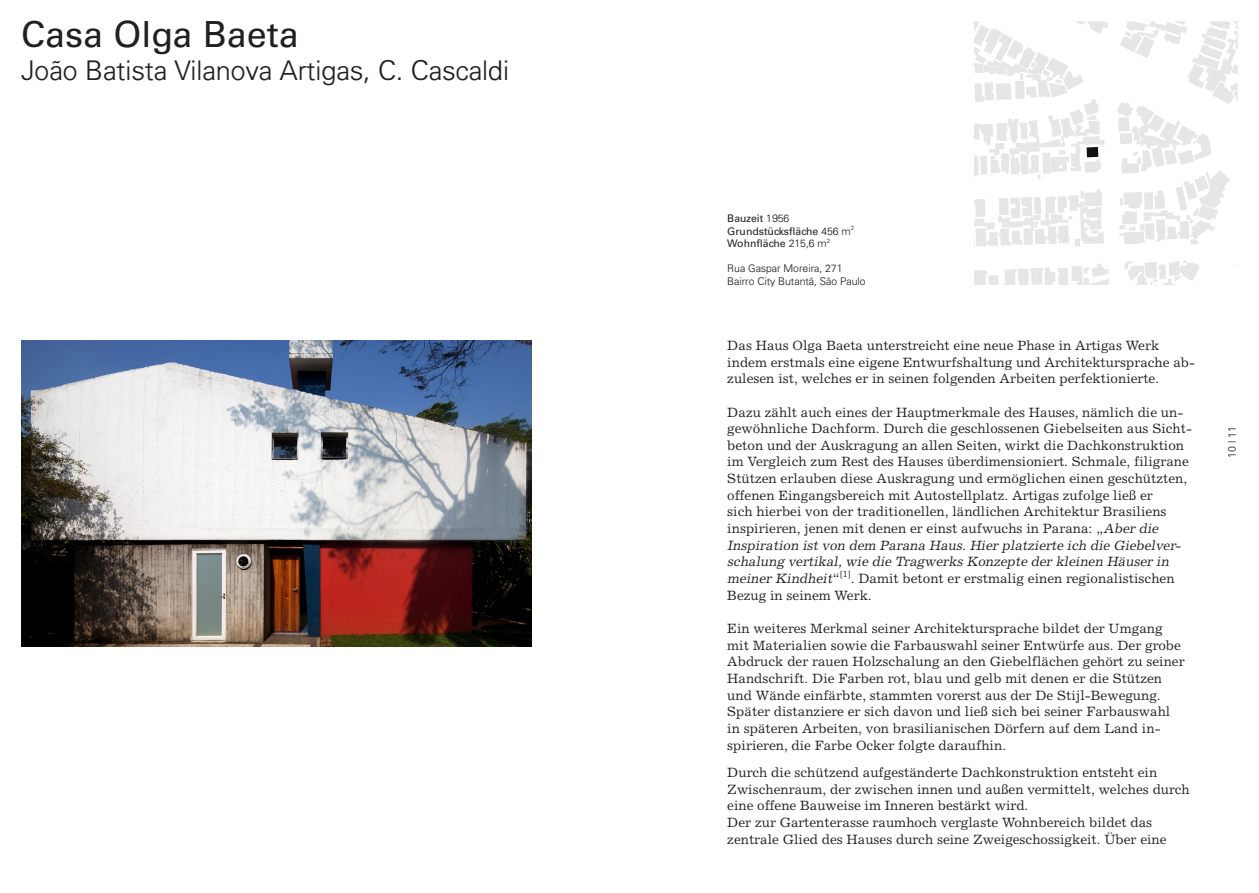
<style>
.page{position:relative;width:1259px;height:893px;background:#fff}
.page>*{position:absolute;margin:0;border:0;box-sizing:border-box;transform-origin:0 0}
.t1{font:36px "Univers LT Std";color:#231f20}
.t2{font:300 27px "Univers";color:#231f20}
.t3{font:13.5px/16.6px "Excelsior";color:#231f20}
.t4{font:300 10.5px/12.6px "Univers";color:#231f20}
.t5{font:10.5px/12.6px "Univers LT Std";color:#231f20}
.s1{font-family:"Univers";font-weight:300}
.s2{font-style:italic}
</style>
<div class="page">
<img style="left:21px;top:340px;width:510px;height:306px">
<div style="left:988px;top:275px;width:10px;height:10px;background:#e6e6e6"></div>
<svg style="left:1004px;top:264px;width:105px;height:21px"></svg>
<svg style="left:974px;top:270px;width:13px;height:15px"></svg>
<svg style="left:1124px;top:260px;width:75px;height:25px"></svg>
<svg style="left:974px;top:189px;width:130px;height:58px"></svg>
<svg style="left:974px;top:21px;width:134px;height:158px"></svg>
<svg style="left:1117px;top:21px;width:120px;height:223px"></svg>
<h1 class="t1" style="left:21px;top:13px;width:279px">Casa Olga Baeta</h1>
<h2 class="t2" style="left:21px;top:54px;width:489px">João Batista Vilanova Artigas, C. Cascaldi</h2>
<p class="t5" style="left:727px;top:212px;width:128px">Bauzeit <span class="s1">1956<br></span>Grundstücksfläche <span class="s1">456 m</span><sup>2<br></sup>Wohnfläche <span class="s1">215,6 m</span><sup>2</sup></p>
<p class="t4" style="left:727px;top:262px;width:140px">Rua Gaspar Moreira, 271<br>Bairro City Butantã, São Paulo</p>
<p class="t3" style="left:727px;top:337px;width:469px">Das Haus Olga Baeta unterstreicht eine neue Phase in Artigas Werk indem erstmals eine eigene Entwurfshaltung und Architektursprache ab&shy;zulesen ist, welches er in seinen folgenden Arbeiten perfektionierte.</p>
<p class="t3" style="left:727px;top:403px;width:466px">Dazu zählt auch eines der Hauptmerkmale des Hauses, nämlich die un&shy;gewöhnliche Dachform. Durch die geschlossenen Giebelseiten aus Sicht&shy;beton und der Auskragung an allen Seiten, wirkt die Dachkonstruktion im Vergleich zum Rest des Hauses überdimensioniert. Schmale, filigrane Stützen erlauben diese Auskragung und ermöglichen einen geschützten, offenen Eingangsbereich mit Autostellplatz. Artigas zufolge ließ er<br>sich hierbei von der traditionellen, ländlichen Architektur Brasiliens inspirieren, jenen mit denen er einst aufwuchs in Parana: „<span class="s2">Aber die Inspiration ist von dem Parana Haus. Hier platzierte ich die Giebelver&shy;schalung vertikal, wie die Tragwerks Konzepte der kleinen Häuser in meiner Kindheit</span>“<sup>[1]</sup>. Damit betont er erstmalig einen regionalistischen Bezug in seinem Werk.</p>
<p class="t3" style="left:727px;top:620px;width:459px">Ein weiteres Merkmal seiner Architektursprache bildet der Umgang mit Materialien sowie die Farbauswahl seiner Entwürfe aus. Der grobe Abdruck der rauen Holzschalung an den Giebelflächen gehört zu seiner Handschrift. Die Farben rot, blau und gelb mit denen er die Stützen und Wände einfärbte, stammten vorerst aus der De Stijl-Bewegung.<br>Später distanziere er sich davon und ließ sich bei seiner Farbauswahl in späteren Arbeiten, von brasilianischen Dörfern auf dem Land in&shy;spirieren, die Farbe Ocker folgte daraufhin.</p>
<p class="t3" style="left:727px;top:764px;width:464px">Durch die schützend aufgeständerte Dachkonstruktion entsteht ein Zwischenraum, der zwischen innen und außen vermittelt, welches durch eine offene Bauweise im Inneren bestärkt wird.<br>Der zur Gartenterasse raumhoch verglaste Wohnbereich bildet das zentrale Glied des Hauses durch seine Zweigeschossigkeit. Über eine</p>
<p class="t4" style="left:1225px;top:458px;width:33px;rotate:-90deg">10 | 11</p>
</div>
